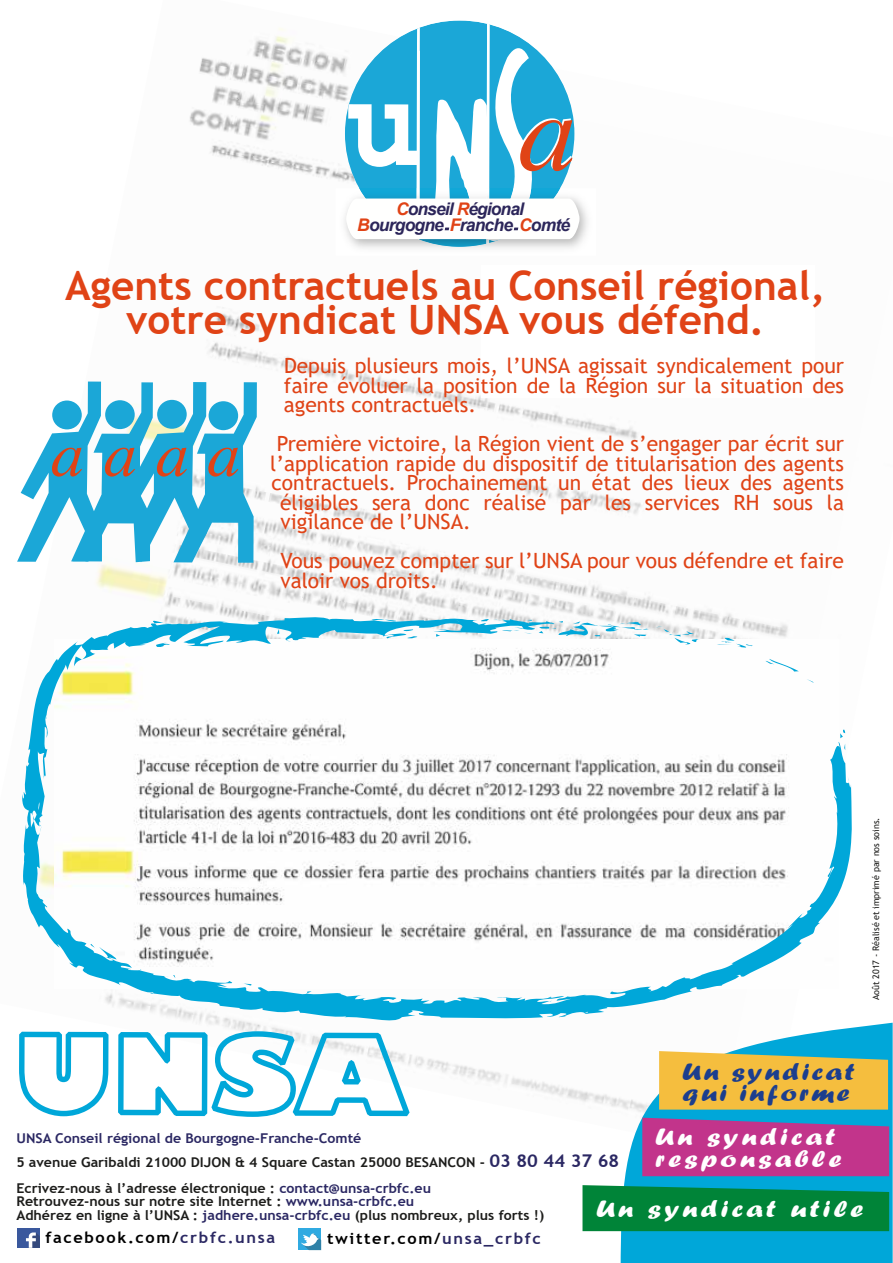
<style>
.page{position:relative;width:893px;height:1263px;background:#fff}
.page>*{position:absolute;margin:0;border:0;box-sizing:border-box;transform-origin:0 0}
.t1{font:700 40.5px/34.5px "Trebuchet MS";color:#e04316;text-align:center}
.t2{font:24.15px/21.8px "Forte";letter-spacing:.1em;color:#fff;scale:1.26 1}
.t3{font:24.15px/21.8px "Forte";letter-spacing:.075em;color:#1c3e8e;scale:1.26 1}
.t4{font:21px/19.5px "Trebuchet MS";color:#e04316;text-align:justify}
.t5{font:italic 700 17.4px/15.9px "Arial";letter-spacing:-.045em;color:#2c265a;text-align:center}
.t6{font:700 15.6px "Trebuchet MS";letter-spacing:.1em;color:#000;scale:1.05 1}
.t7{font:700 13.5px/13.5px "Trebuchet MS";color:#1d1d1b;scale:1.05 1}
.t8{font:9px "Trebuchet MS";color:#1d1d1b}
.s1{color:#e04316}
.s2{font-size:9px}
.s3{color:#2b2863}
.s4{font-size:17.55px;color:#2b2863}
</style>
<div class="page">
<img style="left:21px;top:28px;width:324px;height:1019px">
<img style="left:467px;top:410px;width:247px;height:697px">
<img style="left:211px;top:256px;width:319px;height:821px">
<svg style="left:19px;top:1032px;width:89px;height:84px"></svg>
<svg style="left:118px;top:1031px;width:292px;height:86px"></svg>
<svg style="left:621px;top:1023px;width:272px;height:240px;fill:#00a7d9"></svg>
<svg style="left:659px;top:1051px;width:229px;height:58px;background:#e4bc4a"></svg>
<svg style="left:642px;top:1118px;width:247px;height:58px;background:#b43c90"></svg>
<svg style="left:582px;top:1185px;width:307px;height:46px;background:#008744"></svg>
<img style="left:336px;top:188px;width:252px;height:68px">
<svg style="left:346px;top:20px;width:234px;height:227px"></svg>
<div style="left:481px;top:265px;width:333px;height:132px;background:#fff"></div>
<svg style="left:22px;top:615px;width:831px;height:410px"></svg>
<svg style="left:33px;top:816px;width:9px;height:16px"></svg>
<svg style="left:305px;top:991px;width:7px;height:3px"></svg>
<svg style="left:472px;top:617px;width:33px;height:5px"></svg>
<svg style="left:539px;top:621px;width:110px;height:16px"></svg>
<svg style="left:502px;top:628px;width:30px;height:6px"></svg>
<svg style="left:436px;top:634px;width:4px;height:3px"></svg>
<svg style="left:401px;top:629px;width:21px;height:9px"></svg>
<svg style="left:154px;top:642px;width:18px;height:5px"></svg>
<svg style="left:840px;top:727px;width:5px;height:11px"></svg>
<svg style="left:91px;top:944px;width:4px;height:4px"></svg>
<svg style="left:166px;top:975px;width:9px;height:3px"></svg>
<svg style="left:241px;top:983px;width:11px;height:4px"></svg>
<div style="left:17px;top:1228px;width:23px;height:20px;background:#3a589d"></div>
<svg style="left:26px;top:1232px;width:14px;height:16px"></svg>
<div style="left:298px;top:1228px;width:23px;height:22px;background:#30aae1"></div>
<svg style="left:301px;top:1233px;width:20px;height:17px"></svg>
<svg style="left:17px;top:381px;width:240px;height:182px"></svg>
<p class="t5" style="left:357px;top:202px;width:214px"><span class="s1">C</span>onseil <span class="s1">R</span>égional<br><span class="s1">B</span>ourgogne <span class="s2">-</span> <span class="s1">F</span>ranche <span class="s2">-</span> <span class="s1">C</span>omté</p>
<h1 class="t1" style="left:65px;top:268px;width:762px">Agents contractuels au Conseil régional, votre syndicat UNSA vous défend.</h1>
<p class="t4" style="left:284px;top:356px;width:562px">Depuis plusieurs mois, l’UNSA agissait syndicalement pour faire évoluer la position de la Région sur la situation des agents contractuels.</p>
<p class="t4" style="left:277px;top:434px;width:569px">Première victoire, la Région vient de s’engager par écrit sur</p>
<p class="t4" style="left:270px;top:453px;width:575px">l’application rapide du dispositif de titularisation des agents</p>
<p class="t4" style="left:272px;top:473px;width:574px">contractuels. Prochainement un état des lieux des agents</p>
<p class="t4" style="left:280px;top:492px;width:565px">éligibles sera donc réalisé par les services RH sous la</p>
<p class="t4" style="left:281px;top:512px;width:192px">vigilance de l’UNSA.</p>
<p class="t4" style="left:280px;top:551px;width:565px">Vous pouvez compter sur l’UNSA pour vous défendre et faire valoir vos droits.</p>
<p class="t8" style="left:870px;top:1000px;width:184px;rotate:-90deg">Août 2017 - Réalisé et imprimé par nos soins.</p>
<p class="t3" style="left:682px;top:1060px;width:139px">Un syndicat qui informe</p>
<p class="t2" style="left:655px;top:1126px;width:149px">Un syndicat responsable</p>
<p class="t2" style="left:596px;top:1197px;width:213px">Un syndicat utile</p>
<p class="t7" style="left:16px;top:1126px;width:576px;line-height:24px"><span class="s3">UNSA Conseil régional de Bourgogne-Franche-Comté<br></span>5 avenue Garibaldi 21000 DIJON &amp; 4 Square Castan 25000 BESANCON - <span class="s4">03 80 44 37 68</span></p>
<p class="t7" style="left:16px;top:1181px;width:504px">Ecrivez-nous à l’adresse électronique : <span class="s3">contact@unsa-crbfc.eu<br></span>Retrouvez-nous sur notre site Internet : <span class="s3">www.unsa-crbfc.eu<br></span>Adhérez en ligne à l’UNSA : <span class="s3">jadhere.unsa-crbfc.eu</span> (plus nombreux, plus forts !)</p>
<p class="t6" style="left:327px;top:1228px;width:205px">twitter.com/<span class="s3">unsa_crbfc</span></p>
<p class="t6" style="left:45px;top:1228px;width:220px">facebook.com/<span class="s3">crbfc.unsa</span></p>
</div>
